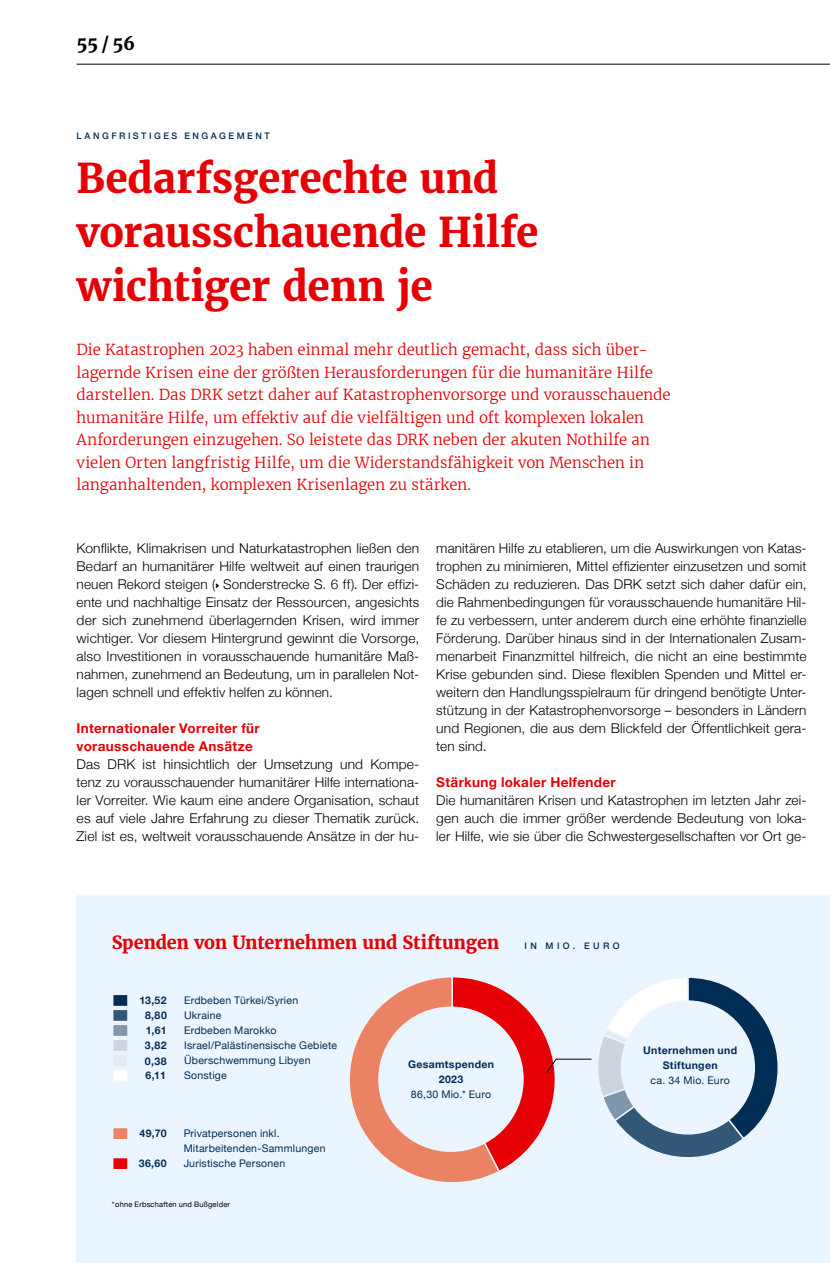
<style>
.page{position:relative;width:830px;height:1263px;background:#fff}
.page>*{position:absolute;margin:0;border:0;box-sizing:border-box;transform-origin:0 0}
.t1{font:700 40.5px/54px "Merriweather";letter-spacing:-.005em;color:#e60005}
.t2{font:700 18px "Merriweather";letter-spacing:-.01em;color:#e60005}
.t3{font:700 18px "Merriweather";color:#000}
.t4{font:300 15px/22.5px "Merriweather";color:#e60005}
.t5{font:300 13.5px/18px "Helvetica Neue";letter-spacing:.01em;color:#000;text-align:justify}
.t6{font:700 13.5px/18px "Helvetica Neue";letter-spacing:.025em;color:#e60005}
.t7{font:10.5px/15px "Helvetica Neue";letter-spacing:.02em;color:#002d55}
.t8{font:700 10.5px/15.1px "Helvetica Neue";letter-spacing:.035em;color:#002d55;text-align:center}
.t9{font:500 9px "Helvetica Neue";letter-spacing:.28em;color:#002d55}
.t10{font:500 9px "Helvetica Neue";letter-spacing:.375em;color:#002d55}
.t11{font:7.5px "Helvetica Neue";letter-spacing:.025em;color:#000}
</style>
<div class="page">
<div style="left:77px;top:895px;width:752px;height:368px;background:#ebf5ff"></div>
<svg style="left:215px;top:583px;width:4px;height:5px"></svg>
<div style="left:113px;top:995px;width:14px;height:11px;background:#002d55;border:1px solid #002d55"></div>
<div style="left:113px;top:1010px;width:14px;height:11px;background:#335777;border:1px solid #335777"></div>
<div style="left:113px;top:1025px;width:14px;height:11px;background:#8096aa;border:1px solid #8096aa"></div>
<div style="left:113px;top:1040px;width:14px;height:11px;background:#ccd5dd;border:1px solid #ccd5dd"></div>
<div style="left:113px;top:1055px;width:14px;height:11px;background:#e6eaee"></div>
<div style="left:113px;top:1070px;width:14px;height:11px;background:#fff"></div>
<div style="left:113px;top:1128px;width:14px;height:11px;background:#eb8264;border:1px solid #eb8264"></div>
<div style="left:113px;top:1158px;width:14px;height:11px;background:#e60005;border:1px solid #e60005"></div>
<svg style="left:349px;top:977px;width:429px;height:205px"></svg>
<div style="left:378px;top:1006px;width:145px;height:146px;background:#ebf5ff;border-radius:50%"></div>
<hr style="left:77px;top:64px;width:752px;height:1px;background:#000">
<h2 class="t3" style="left:77px;top:32px;width:60px">55/56</h2>
<p class="t9" style="left:77px;top:129px;width:194px">LANGFRISTIGES ENGAGEMENT</p>
<h1 class="t1" style="left:77px;top:151px;width:463px">Bedarfsgerechte und vorausschauende Hilfe wichtiger denn je</h1>
<p class="t4" style="left:77px;top:338px;width:595px">Die Katastrophen 2023 haben einmal mehr deutlich gemacht, dass sich über&shy;lagernde Krisen eine der größten Herausforderungen für die humanitäre Hilfe darstellen. Das DRK setzt daher auf Katastrophenvorsorge und vorausschauende humanitäre Hilfe, um effektiv auf die vielfältigen und oft komplexen lokalen Anforderungen einzugehen. So leistete das DRK neben der akuten Nothilfe an vielen Orten langfristig Hilfe, um die Widerstandsfähigkeit von Menschen in langanhaltenden, komplexen Krisenlagen zu stärken.</p>
<p class="t5" style="left:77px;top:538px;width:344px">Konflikte, Klimakrisen und Naturkatastrophen ließen den Bedarf an humanitärer Hilfe weltweit auf einen traurigen neuen Rekord steigen ( Sonderstrecke S. 6 ff). Der effizi&shy;ente und nachhaltige Einsatz der Ressourcen, angesichts der sich zunehmend überlagernden Krisen, wird immer wichtiger. Vor diesem Hintergrund gewinnt die Vorsorge, also Investitionen in vorausschauende humanitäre Maß&shy;nahmen, zunehmend an Bedeutung, um in parallelen Not&shy;lagen schnell und effektiv helfen zu können.</p>
<p class="t6" style="left:77px;top:720px;width:185px">Internationaler Vorreiter für vorausschauende Ansätze</p>
<p class="t5" style="left:77px;top:754px;width:344px">Das DRK ist hinsichtlich der Umsetzung und Kompe&shy;tenz zu vorausschauender humanitärer Hilfe internationa&shy;ler Vorreiter. Wie kaum eine andere Organisation, schaut es auf viele Jahre Erfahrung zu dieser Thematik zurück.<br>Ziel ist es, weltweit vorausschauende Ansätze in der hu-</p>
<p class="t5" style="left:436px;top:538px;width:371px">manitären Hilfe zu etablieren, um die Auswirkungen von Katas&shy;trophen zu minimieren, Mittel effizienter einzusetzen und somit Schäden zu reduzieren. Das DRK setzt sich daher dafür ein, die Rahmenbedingungen für vorausschauende humanitäre Hil&shy;fe zu verbessern, unter anderem durch eine erhöhte finanzielle Förderung. Darüber hinaus sind in der Internationalen Zusam&shy;menarbeit Finanzmittel hilfreich, die nicht an eine bestimmte Krise gebunden sind. Diese flexiblen Spenden und Mittel er&shy;weitern den Handlungsspielraum für dringend benötigte Unter&shy;stützung in der Katastrophenvorsorge – besonders in Ländern und Regionen, die aus dem Blickfeld der Öffentlichkeit gera&shy;ten sind.</p>
<p class="t6" style="left:436px;top:774px;width:181px">Stärkung lokaler Helfender</p>
<p class="t5" style="left:436px;top:790px;width:371px">Die humanitären Krisen und Katastrophen im letzten Jahr zei&shy;gen auch die immer größer werdende Bedeutung von loka&shy;ler Hilfe, wie sie über die Schwestergesellschaften vor Ort ge-</p>
<h2 class="t2" style="left:112px;top:930px;width:389px">Spenden von Unternehmen und Stiftungen</h2>
<p class="t7" style="left:184px;top:993px;width:154px">Erdbeben Türkei/Syrien<br>Ukraine<br>Erdbeben Marokko<br>Israel/Palästinensische Gebiete<br>Überschwemmung Libyen<br>Sonstige</p>
<p class="t8" style="left:139px;top:993px;width:29px">13,52</p>
<p class="t8" style="left:145px;top:1008px;width:23px;text-align:justify">8,80<br>1,61<br>3,82<br>0,38</p>
<p class="t8" style="left:145px;top:1068px;width:22px">6,11</p>
<p class="t8" style="left:408px;top:1056px;width:88px">Gesamtspenden<br>2023</p>
<p class="t7" style="left:411px;top:1087px;width:82px">86,30 Mio.* Euro</p>
<p class="t8" style="left:139px;top:1126px;width:29px">49,70</p>
<p class="t8" style="left:139px;top:1156px;width:29px">36,60</p>
<p class="t7" style="left:183px;top:1127px;width:143px">Privatpersonen inkl.<br>Mitarbeitenden-Sammlungen<br>Juristische Personen</p>
<p class="t11" style="left:112px;top:1198px;width:120px">*ohne Erbschaften und Bußgelder</p>
<p class="t10" style="left:524px;top:939px;width:97px">IN MIO. EURO</p>
<p class="t8" style="left:642px;top:1043px;width:95px">Unternehmen und<br>Stiftungen</p>
<p class="t7" style="left:650px;top:1073px;width:81px">ca. 34 Mio. Euro</p>
</div>
